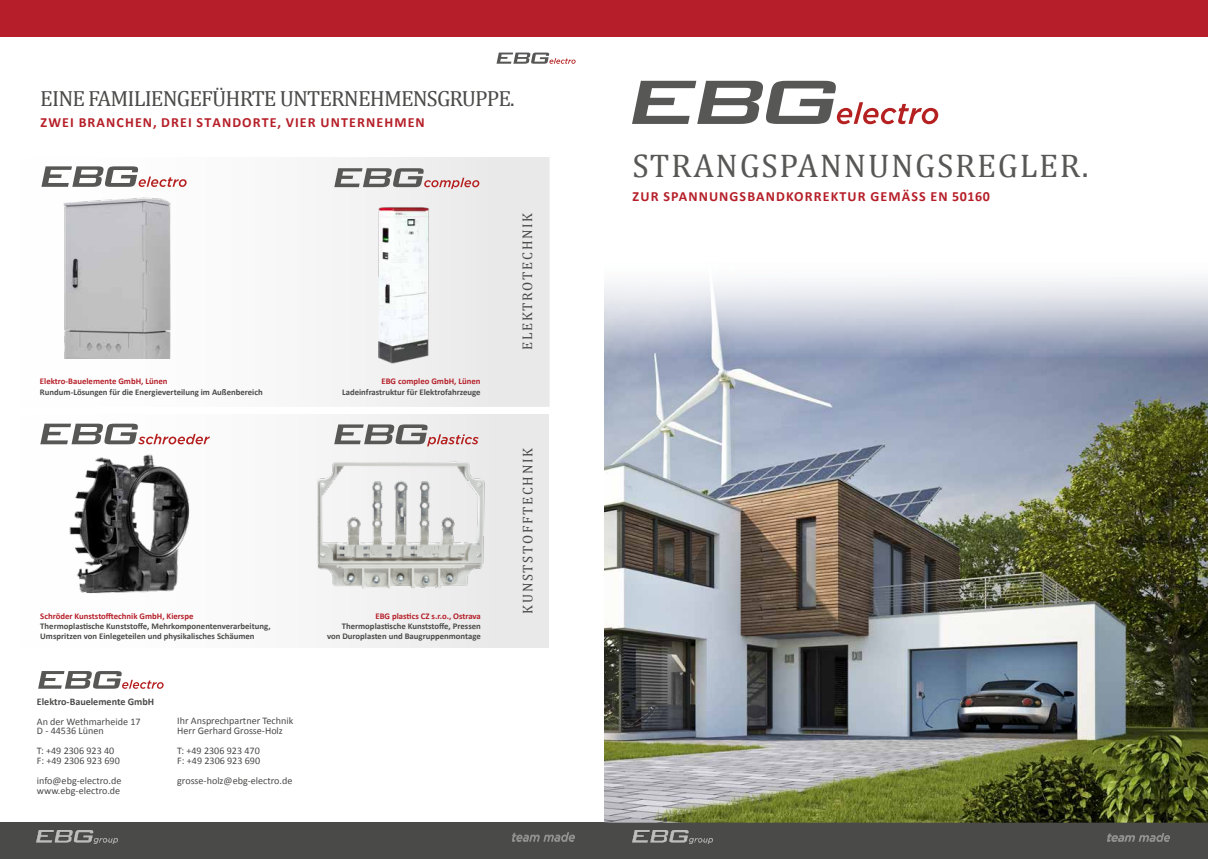
<style>
.page{position:relative;width:1208px;height:859px;background:#fff}
.page>*{position:absolute;margin:0;border:0;box-sizing:border-box;transform-origin:0 0}
.t1{font:33px "Cambria";letter-spacing:.05em;color:#575756}
.t2{font:22px "Cambria";letter-spacing:-.04em;color:#4a4a49}
.t3{font:700 14px "Calibri";letter-spacing:.08em;color:#b61f29}
.t4{font:14px "Cambria";letter-spacing:.12em;color:#4a4a49}
.t5{font:10.1px/10px "Calibri";color:#4a4a49}
.t6{font:700 10.1px "Calibri";color:#4a4a49}
.t7{font:700 8.7px/10.5px "Calibri";color:#4a4a49}
.t8{font:700 8.7px "Calibri";color:#b61f29}
</style>
<div class="page">
<div style="left:595px;top:822px;width:612px;height:37px;background:#4a4a49"></div>
<img style="left:632px;top:830px;width:81px;height:14px">
<svg style="left:1108px;top:833px;width:62px;height:8px"></svg>
<div style="left:0;top:822px;width:612px;height:37px;background:#4a4a49"></div>
<img style="left:604px;top:278px;width:604px;height:544px">
<div style="left:0;top:0;width:1208px;height:37px;background:#b61f29"></div>
<img style="left:37px;top:830px;width:80px;height:14px">
<svg style="left:632px;top:81px;width:306px;height:43px"></svg>
<svg style="left:512px;top:833px;width:62px;height:8px"></svg>
<svg style="left:38px;top:671px;width:126px;height:18px"></svg>
<div style="left:0;top:157px;width:549px;height:249px;background:linear-gradient(to right,#fff,#e9e9e9)"></div>
<div style="left:0;top:414px;width:549px;height:234px;background:linear-gradient(to right,#fff,#e9e9e9)"></div>
<svg style="left:40px;top:424px;width:170px;height:20px"></svg>
<svg style="left:334px;top:424px;width:144px;height:22px"></svg>
<svg style="left:41px;top:166px;width:146px;height:21px"></svg>
<svg style="left:334px;top:168px;width:145px;height:20px"></svg>
<img style="left:54px;top:190px;width:125px;height:168px">
<img style="left:13px;top:445px;width:224px;height:162px">
<img style="left:279px;top:458px;width:215px;height:136px">
<img style="left:378px;top:206px;width:52px;height:158px">
<svg style="left:496px;top:53px;width:79px;height:11px"></svg>
<h2 class="t2" style="left:40px;top:85px;width:476px">EINE FAMILIENGEFÜHRTE UNTERNEHMENSGRUPPE.</h2>
<h3 class="t3" style="left:41px;top:114px;width:386px">ZWEI BRANCHEN, DREI STANDORTE, VIER UNTERNEHMEN</h3>
<p class="t8" style="left:40px;top:376px;width:129px">Elektro-Bauelemente GmbH, Lünen</p>
<p class="t7" style="left:40px;top:386px;width:224px">Rundum-Lösungen für die Energieverteilung im Außenbereich</p>
<p class="t8" style="left:381px;top:376px;width:101px">EBG compleo GmbH, Lünen</p>
<p class="t7" style="left:342px;top:386px;width:140px">Ladeinfrastruktur für Elektrofahrzeuge</p>
<p class="t8" style="left:40px;top:610px;width:155px">Schröder Kunststofftechnik GmbH, Kierspe</p>
<p class="t7" style="left:40px;top:621px;width:232px">Thermoplastische Kunststoffe, Mehrkomponentenverarbeitung,<br>Umspritzen von Einlegeteilen und physikalisches Schäumen</p>
<p class="t6" style="left:37px;top:695px;width:119px">Elektro-Bauelemente GmbH</p>
<p class="t5" style="left:37px;top:716px;width:105px">An der Wethmarheide 17<br>D - 44536 Lünen</p>
<p class="t5" style="left:37px;top:746px;width:84px">T: +49 2306 923 40<br>F: +49 2306 923 690</p>
<p class="t5" style="left:37px;top:776px;width:86px">info@ebg-electro.de www.ebg-electro.de</p>
<p class="t5" style="left:177px;top:716px;width:118px">Ihr Ansprechpartner Technik<br>Herr Gerhard Grosse-Holz</p>
<p class="t5" style="left:177px;top:746px;width:84px">T: +49 2306 923 470<br>F: +49 2306 923 690</p>
<p class="t5" style="left:177px;top:776px;width:117px">grosse-holz@ebg-electro.de</p>
<p class="t8" style="left:375px;top:610px;width:107px">EBG plastics CZ s.r.o., Ostrava</p>
<p class="t7" style="left:327px;top:621px;width:155px;text-align:right">Thermoplastische Kunststoffe, Pressen von Duroplasten und Baugruppenmontage</p>
<h3 class="t4" style="left:519px;top:350px;width:139px;rotate:-90deg">ELEKTROTECHNIK</h3>
<h3 class="t4" style="left:519px;top:614px;width:167px;rotate:-90deg">KUNSTSTOFFTECHNIK</h3>
<h1 class="t1" style="left:632px;top:146px;width:458px">STRANGSPANNUNGSREGLER.</h1>
<h3 class="t3" style="left:632px;top:187px;width:359px">ZUR SPANNUNGSBANDKORREKTUR GEMÄSS EN 50160</h3>
</div>
